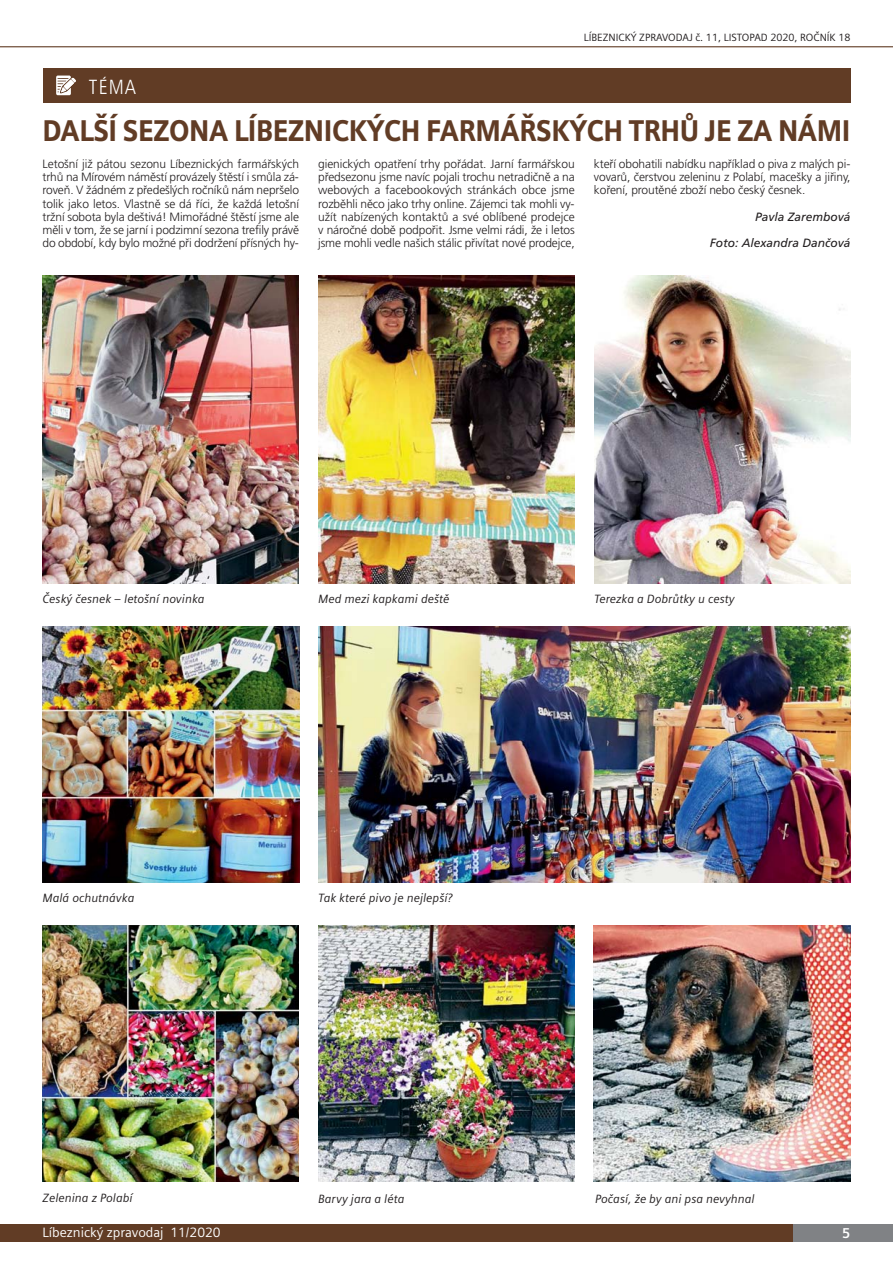
<style>
.page{position:relative;width:893px;height:1263px;background:#fff}
.page>*{position:absolute;margin:0;border:0;box-sizing:border-box;transform-origin:0 0}
.t1{font:900 30px "Siemens Sans OT";letter-spacing:-.015em;color:#613c25;scale:.9 1}
.t2{font:300 condensed 20.4px "Frutiger CE";color:#fff}
.t3{font:700 14.25px "Siemens Sans OT";color:#fff}
.t4{font:13.5px "Siemens Sans OT";color:#fff}
.t5{font:300 12px/13.2px "Frutiger CE";letter-spacing:-.01em;color:#231f20;text-align:justify}
.t6{font:italic 12px "Siemens Sans OT";color:#231f20}
.t7{font:italic 12px/25.5px "Frutiger CE";color:#231f20;text-align:right}
.t8{font:10.5px "Siemens Sans OT";color:#231f20}
</style>
<div class="page">
<hr style="left:0;top:46px;width:893px;height:1px;background:#613c25">
<div style="left:0;top:1225px;width:845px;height:17px;background:#613c25"></div>
<div style="left:793px;top:1225px;width:100px;height:17px;background:#808285"></div>
<img style="left:43px;top:276px;width:256px;height:307px">
<img style="left:318px;top:276px;width:257px;height:307px">
<img style="left:43px;top:626px;width:256px;height:256px">
<img style="left:594px;top:276px;width:257px;height:307px">
<img style="left:43px;top:925px;width:256px;height:256px">
<img style="left:318px;top:626px;width:532px;height:256px">
<img style="left:318px;top:925px;width:257px;height:256px">
<img style="left:594px;top:925px;width:256px;height:256px">
<div style="left:43px;top:68px;width:808px;height:34px;background:#613c25"></div>
<svg style="left:56px;top:76px;width:20px;height:19px"></svg>
<h2 class="t2" style="left:89px;top:78px;width:49px">TÉMA</h2>
<p class="t8" style="left:584px;top:34px;width:268px">LÍBEZNICKÝ ZPRAVODAJ č. 11, LISTOPAD 2020, ROČNÍK 18</p>
<h1 class="t1" style="left:43px;top:113px;width:899px">DALŠÍ SEZONA LÍBEZNICKÝCH FARMÁŘSKÝCH TRHŮ JE ZA NÁMI</h1>
<p class="t5" style="left:43px;top:158px;width:258px">Letošní již pátou sezonu Líbeznických farmářských trhů na Mírovém náměstí provázely štěstí i smůla zá&shy;roveň. V žádném z předešlých ročníků nám nepršelo tolik jako letos. Vlastně se dá říci, že každá letošní tržní sobota byla deštivá! Mimořádné štěstí jsme ale měli v tom, že se jarní i podzimní sezona trefily právě do období, kdy bylo možné při dodržení přísných hy-</p>
<p class="t5" style="left:318px;top:158px;width:258px">gienických opatření trhy pořádat. Jarní farmářskou předsezonu jsme navíc pojali trochu netradičně a na webových a facebookových stránkách obce jsme rozběhli něco jako trhy online. Zájemci tak mohli vy&shy;užít nabízených kontaktů a své oblíbené prodejce v náročné době podpořit. Jsme velmi rádi, že i letos jsme mohli vedle našich stálic přivítat nové prodejce,</p>
<p class="t5" style="left:594px;top:158px;width:258px">kteří obohatili nabídku například o piva z malých pi&shy;vovarů, čerstvou zeleninu z Polabí, macešky a jiřiny, koření, proutěné zboží nebo český česnek.</p>
<p class="t7" style="left:710px;top:206px;width:142px">Pavla Zarembová<br>Foto: Alexandra Dančová</p>
<p class="t6" style="left:43px;top:594px;width:164px">Český česnek – letošní novinka</p>
<p class="t6" style="left:318px;top:594px;width:133px">Med mezi kapkami deště</p>
<p class="t6" style="left:594px;top:594px;width:142px">Terezka a Dobrůtky u cesty</p>
<p class="t6" style="left:43px;top:893px;width:93px">Malá ochutnávka</p>
<p class="t6" style="left:318px;top:893px;width:136px">Tak které pivo je nejlepší?</p>
<p class="t6" style="left:43px;top:1192px;width:92px">Zelenina z Polabí</p>
<p class="t6" style="left:318px;top:1194px;width:88px">Barvy jara a léta</p>
<p class="t6" style="left:595px;top:1194px;width:161px">Počasí, že by ani psa nevyhnal</p>
<p class="t4" style="left:43px;top:1227px;width:180px">Líbeznický zpravodaj 11/2020</p>
<p class="t3" style="left:842px;top:1224px;width:10px">5</p>
</div>
